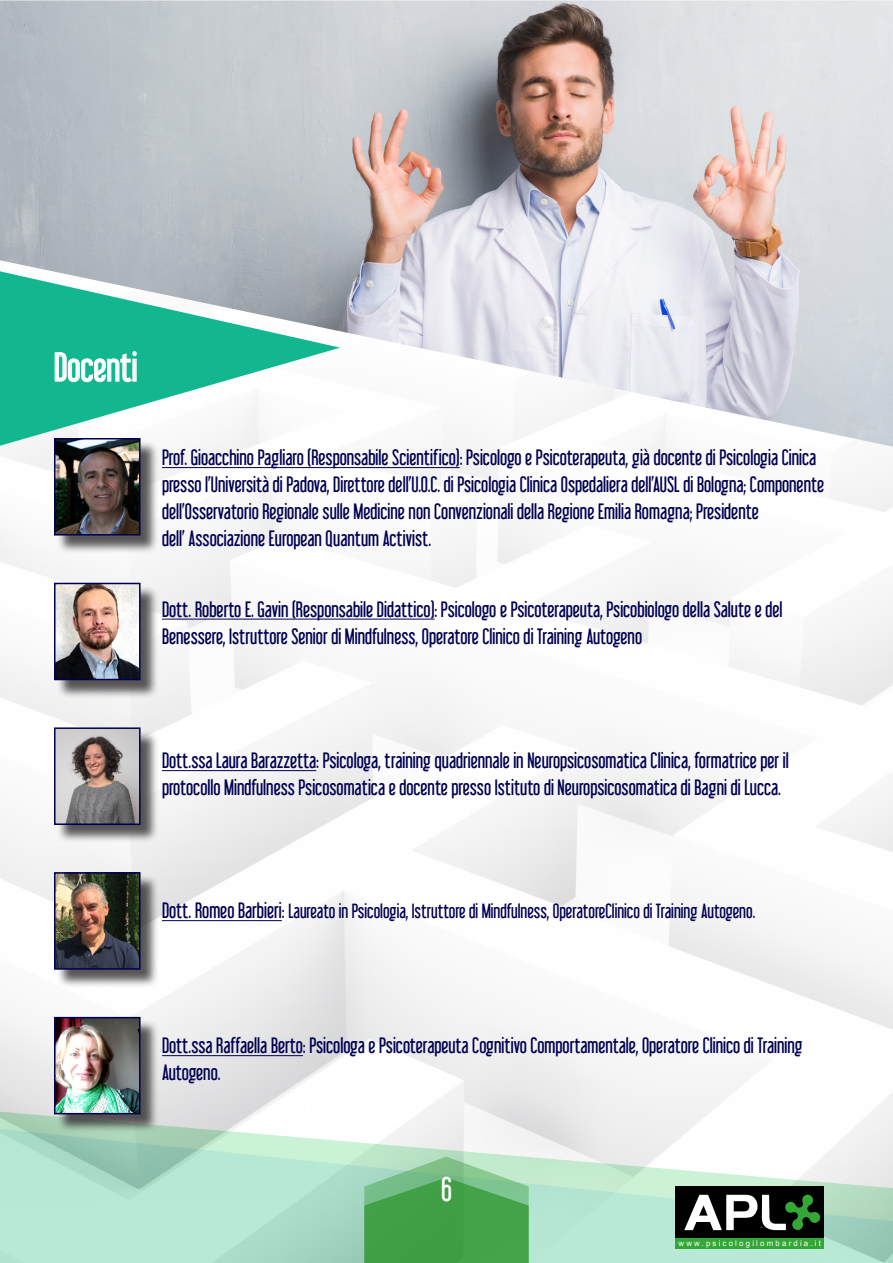
<style>
.page{position:relative;width:893px;height:1263px;background:#fff}
.page>*{position:absolute;margin:0;border:0;box-sizing:border-box;transform-origin:0 0}
.t1{font:36px "Libel Suit";color:#fff}
.t2{font:30px "Libel Suit";color:#fff}
.t3{font:19.5px/27px "Libel Suit";color:#000051}
.t4{font:18px "Libel Suit";color:#000051}
.t5{font:7.8px "Arial";letter-spacing:.28em;color:#fff}
.s1{font-size:19.5px}
</style>
<div class="page">
<img style="left:0;top:447px;width:893px;height:815px">
<svg style="left:364px;top:1157px;width:165px;height:106px;background:#5daf65"></svg>
<div style="left:676px;top:1187px;width:148px;height:51px;background:#000"></div>
<div style="left:676px;top:1238px;width:148px;height:11px;background:#34a836"></div>
<svg style="left:684px;top:1195px;width:136px;height:35px"></svg>
<hr style="left:162px;top:467px;width:298px;height:1px;background:#000051">
<hr style="left:162px;top:619px;width:272px;height:1px;background:#000051">
<hr style="left:162px;top:770px;width:154px;height:1px;background:#000051">
<hr style="left:162px;top:920px;width:120px;height:1px;background:#000051">
<hr style="left:162px;top:1055px;width:141px;height:1px;background:#000051">
<div style="left:56px;top:440px;width:103px;height:114px;background:#231f20;opacity:.75"></div>
<img style="left:57px;top:447px;width:81px;height:85px">
<div style="left:54px;top:438px;width:87px;height:97px;border:2px solid #000051"></div>
<div style="left:56px;top:730px;width:103px;height:114px;background:#231f20;opacity:.75"></div>
<img style="left:57px;top:730px;width:81px;height:92px">
<div style="left:54px;top:727px;width:87px;height:98px;border:2px solid #000051"></div>
<div style="left:56px;top:585px;width:103px;height:114px;background:#231f20;opacity:.75"></div>
<img style="left:57px;top:586px;width:81px;height:91px">
<div style="left:54px;top:583px;width:87px;height:97px;border:2px solid #000051"></div>
<img style="left:0;top:0;width:893px;height:447px">
<div style="left:56px;top:874px;width:103px;height:114px;background:#231f20;opacity:.75"></div>
<img style="left:57px;top:875px;width:81px;height:92px">
<div style="left:54px;top:872px;width:87px;height:98px;border:2px solid #000051"></div>
<div style="left:56px;top:1019px;width:103px;height:114px;background:#231f20;opacity:.75"></div>
<img style="left:57px;top:1020px;width:81px;height:91px">
<div style="left:54px;top:1017px;width:87px;height:97px;border:2px solid #000051"></div>
<p class="t1" style="left:54px;top:346px;width:85px">Docenti</p>
<p class="t3" style="left:162px;top:444px;width:664px">Prof. Gioacchino Pagliaro (Responsabile Scientifico): Psicologo e Psicoterapeuta, già docente di Psicologia Cinica presso l’Università di Padova, Direttore dell’U.O.C. di Psicologia Clinica Ospedaliera dell’AUSL di Bologna; Componente dell’Osservatorio Regionale sulle Medicine non Convenzionali della Regione Emilia Romagna; Presidente<br>dell’ Associazione European Quantum Activist.</p>
<p class="t3" style="left:162px;top:596px;width:622px">Dott. Roberto E. Gavin (Responsabile Didattico): Psicologo e Psicoterapeuta, Psicobiologo della Salute e del<br>Benessere, Istruttore Senior di Mindfulness, Operatore Clinico di Training Autogeno</p>
<p class="t3" style="left:162px;top:747px;width:628px">Dott.ssa Laura Barazzetta: Psicologa, training quadriennale in Neuropsicosomatica Clinica, formatrice per il protocollo Mindfulness Psicosomatica e docente presso Istituto di Neuropsicosomatica di Bagni di Lucca.</p>
<p class="t4" style="left:162px;top:900px;width:595px"><span class="s1">Dott. Romeo Barbieri:</span> Laureato in Psicologia, Istruttore di Mindfulness, OperatoreClinico di Training Autogeno.</p>
<p class="t3" style="left:162px;top:1032px;width:642px">Dott.ssa Raffaella Berto: Psicologa e Psicoterapeuta Cognitivo Comportamentale, Operatore Clinico di Training<br>Autogeno.</p>
<h2 class="t2" style="left:441px;top:1172px;width:12px">6</h2>
<p class="t5" style="left:678px;top:1238px;width:144px">www.psicologilombardia.it</p>
</div>
